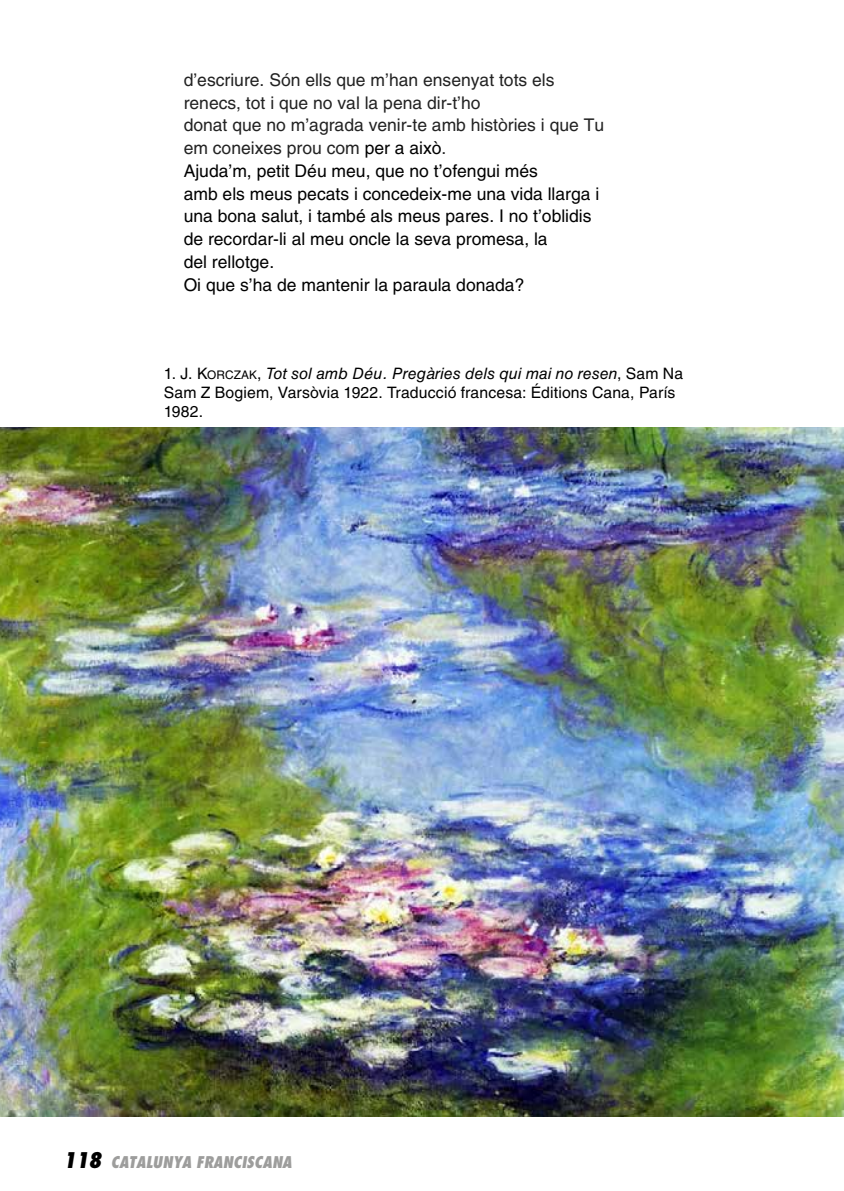
<style>
.page{position:relative;width:844px;height:1191px;background:#fff}
.page>*{position:absolute;margin:0;border:0;box-sizing:border-box;transform-origin:0 0}
.t1{font:17.5px/22.8px "Helvetica LT Std";color:#000}
.t2{font:15.75px/18.9px "Helvetica LT Std";letter-spacing:.01em;color:#000}
.t3{font:italic 800 condensed 15.75px "Futura Std";color:#9d9d9c}
.s1{color:#222}
.s2{font-style:inherit}
.s3{font-size:11.9px}
.s4{font-style:italic}
.s5{font-size:21px;color:#000}
</style>
<div class="page">
<img style="left:0;top:427px;width:843px;height:689px">
<p class="t1" style="left:184px;top:68px;width:422px"><span class="s1">d’escriure. Són ells que m’han ensenyat tots els renecs, tot i que no val la pena dir-t’ho<br>donat que no m’agrada venir-te amb històries i que Tu em coneixes prou com</span> per a això<span class="s1">.<br></span>Ajuda’m, petit Déu meu, que no t’ofengui més<br>amb els meus pecats i concedeix-me una vida llarga i una bona salut, i també als meus pares. I no t’oblidis de recordar-li al meu oncle la seva promesa, la<br>del rellotge.<br>Oi que s’ha de mantenir la paraula donada?</p>
<p class="t2" style="left:164px;top:364px;width:521px"><span class="s2">1. J. K</span><span class="s3">ORCZAK</span>, <span class="s4">Tot sol amb Déu. Pregàries dels qui mai no resen</span>, Sam Na<br>Sam Z Bogiem, Varsòvia 1922. Traducció francesa: Éditions Cana, París<br>1982.</p>
<p class="t3" style="left:63px;top:1152px;width:230px"><span class="s5">118</span> CATALUNYA FRANCISCANA</p>
</div>
